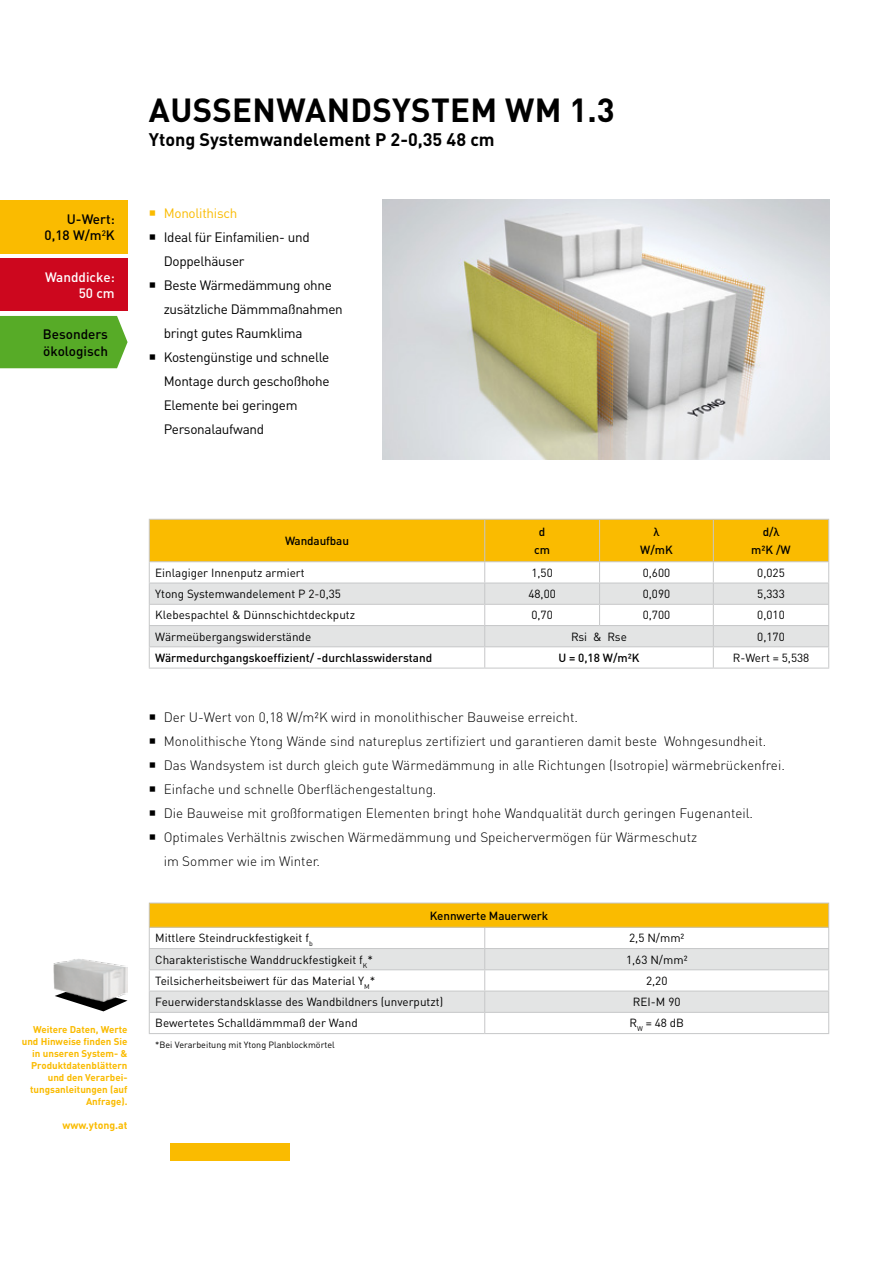
<style>
.page{position:relative;width:893px;height:1263px;background:#fff}
.page>*{position:absolute;margin:0;border:0;box-sizing:border-box;transform-origin:0 0}
.t1{font:700 33px "DIN Pro";letter-spacing:.01em;color:#000}
.t2{font:700 18px "DIN Pro";color:#000}
.t3{font:300 13.5px/24px "DIN Pro";color:#000}
.t4{font:13.5px/24px "DIN Pro";letter-spacing:-.02em;color:#000}
.t5{font:500 13.5px/16.5px "DIN Pro";color:#000;text-align:right}
.t6{font:500 13.5px/16.5px "DIN Pro";color:#fff;text-align:right}
.t7{font:13.5px "DIN Pro";letter-spacing:-.02em;color:#fabb00}
.t8{font:11.7px "DIN Pro";color:#000}
.t9{font:500 11.7px/18px "DIN Pro";color:#000;text-align:center}
.t10{font:700 10.5px "DIN Pro";color:#fabb00}
.t11{font:700 9.75px/12px "DIN Pro";color:#fabb00;text-align:right}
.t12{font:9px "DIN Pro";color:#000}
</style>
<div class="page">
<div style="left:170px;top:1144px;width:119px;height:17px;background:#fabb00"></div>
<img style="left:383px;top:200px;width:446px;height:259px">
<svg style="left:149px;top:519px;width:680px;height:149px"></svg>
<hr style="left:149px;top:668px;width:336px;height:1px;background:#c6c7c8">
<hr style="left:485px;top:668px;width:115px;height:1px;background:#c6c7c8">
<hr style="left:600px;top:668px;width:113px;height:1px;background:#c6c7c8">
<hr style="left:713px;top:668px;width:116px;height:1px;background:#c6c7c8">
<hr style="left:149px;top:902px;width:336px;height:1px;background:#c6c7c8">
<hr style="left:485px;top:902px;width:344px;height:1px;background:#c6c7c8">
<svg style="left:149px;top:903px;width:680px;height:130px"></svg>
<hr style="left:149px;top:1033px;width:336px;height:1px;background:#c6c7c8">
<hr style="left:485px;top:1033px;width:344px;height:1px;background:#c6c7c8">
<svg style="left:74px;top:988px;width:54px;height:23px"></svg>
<img style="left:54px;top:959px;width:73px;height:43px">
<div style="left:0;top:259px;width:128px;height:52px;background:#cd071e"></div>
<div style="left:0;top:200px;width:128px;height:54px;background:#fabb00"></div>
<div style="left:0;top:316px;width:128px;height:52px;background:#57ab27"></div>
<p class="t5" style="left:44px;top:210px;width:72px">U-Wert:<br>0,18 W/m<sup>2</sup>K</p>
<p class="t6" style="left:45px;top:268px;width:71px">Wanddicke:<br>50 cm</p>
<p class="t5" style="left:43px;top:325px;width:67px;text-align:left">Besonders ökologisch</p>
<h1 class="t1" style="left:149px;top:82px;width:467px">AuSSenwandsystem WM 1.3</h1>
<h2 class="t2" style="left:149px;top:124px;width:347px">Ytong Systemwandelement P 2-0,35 48 cm</h2>
<p class="t7" style="left:149px;top:202px;width:90px">○ Monolithisch</p>
<p class="t4" style="left:164px;top:223px;width:148px;text-indent:-15px">○ Ideal für Einfamilien- und<br>Doppelhäuser</p>
<p class="t4" style="left:164px;top:271px;width:181px;text-indent:-15px">○ Beste Wärmedämmung ohne zusätzliche Dämmmaßnahmen bringt gutes Raumklima</p>
<p class="t4" style="left:164px;top:343px;width:167px;text-indent:-15px">○ Kostengünstige und schnelle<br>Montage durch geschoßhohe<br>Elemente bei geringem<br>Personalaufwand</p>
<p class="t11" style="left:22px;top:1022px;width:107px">Weitere Daten, Werte und Hinweise finden Sie in unseren System- &amp;<br>Produktdatenblättern und den Verarbei&shy;tungsanleitungen (auf<br>Anfrage).</p>
<p class="t10" style="left:62px;top:1116px;width:67px">www.ytong.at</p>
<p class="t9" style="left:285px;top:531px;width:65px">Wandaufbau</p>
<p class="t9" style="left:534px;top:522px;width:17px">d cm</p>
<p class="t9" style="left:640px;top:522px;width:34px">λ<br>W/mK</p>
<p class="t9" style="left:751px;top:522px;width:41px">d/λ m²K /W</p>
<p class="t8" style="left:155px;top:563px;width:151px">Einlagiger Innenputz armiert</p>
<p class="t8" style="left:531px;top:563px;width:23px">1,50</p>
<p class="t8" style="left:643px;top:563px;width:29px">0,600</p>
<p class="t8" style="left:757px;top:563px;width:29px">0,025</p>
<p class="t8" style="left:155px;top:585px;width:187px">Ytong Systemwandelement P 2-0,35</p>
<p class="t8" style="left:528px;top:585px;width:29px">48,00</p>
<p class="t8" style="left:643px;top:585px;width:29px">0,090</p>
<p class="t8" style="left:757px;top:585px;width:29px">5,333</p>
<p class="t8" style="left:155px;top:606px;width:201px">Klebespachtel &amp; Dünnschichtdeckputz</p>
<p class="t8" style="left:531px;top:606px;width:23px">0,70</p>
<p class="t8" style="left:643px;top:606px;width:29px">0,700</p>
<p class="t8" style="left:757px;top:606px;width:29px">0,010</p>
<p class="t8" style="left:155px;top:627px;width:157px">Wärmeübergangswiderstände</p>
<p class="t8" style="left:571px;top:627px;width:57px">Rsi &amp; Rse</p>
<p class="t8" style="left:757px;top:627px;width:29px">0,170</p>
<p class="t9" style="left:155px;top:648px;width:278px">Wärmedurchgangskoeffizient/ -durchlasswiderstand</p>
<p class="t9" style="left:558px;top:648px;width:83px">U = 0,18 W/m²K</p>
<p class="t8" style="left:733px;top:648px;width:78px">R-Wert = 5,538</p>
<p class="t3" style="left:149px;top:704px;width:431px">○ Der U-Wert von 0,18 W/m²K wird in monolithischer Bauweise erreicht.</p>
<p class="t3" style="left:149px;top:728px;width:619px">○ Monolithische Ytong Wände sind natureplus zertifiziert und garantieren damit beste Wohngesundheit.</p>
<p class="t3" style="left:149px;top:752px;width:638px">○ Das Wandsystem ist durch gleich gute Wärmedämmung in alle Richtungen (Isotropie) wärmebrückenfrei.</p>
<p class="t3" style="left:149px;top:776px;width:289px">○ Einfache und schnelle Oberflächengestaltung.</p>
<p class="t3" style="left:149px;top:800px;width:606px">○ Die Bauweise mit großformatigen Elementen bringt hohe Wandqualität durch geringen Fugenanteil.</p>
<p class="t3" style="left:164px;top:824px;width:535px;text-indent:-15px">○ Optimales Verhältnis zwischen Wärmedämmung und Speichervermögen für Wärmeschutz im Sommer wie im Winter.</p>
<p class="t9" style="left:430px;top:906px;width:120px">Kennwerte Mauerwerk</p>
<p class="t8" style="left:155px;top:929px;width:159px">Mittlere Steindruckfestigkeit f<sub>b</sub></p>
<p class="t8" style="left:629px;top:929px;width:57px">2,5 N/mm²</p>
<p class="t8" style="left:155px;top:950px;width:219px">Charakteristische Wanddruckfestigkeit f<sub>K</sub>*</p>
<p class="t8" style="left:626px;top:950px;width:63px">1,63 N/mm²</p>
<p class="t8" style="left:155px;top:971px;width:221px">Teilsicherheitsbeiwert für das Material Y<sub>M</sub>*</p>
<p class="t8" style="left:646px;top:971px;width:23px">2,20</p>
<p class="t8" style="left:155px;top:993px;width:289px">Feuerwiderstandsklasse des Wandbildners (unverputzt)</p>
<p class="t8" style="left:633px;top:993px;width:49px">REI-M 90</p>
<p class="t8" style="left:155px;top:1014px;width:204px">Bewertetes Schalldämmmaß der Wand</p>
<p class="t8" style="left:629px;top:1014px;width:56px">R<sub>W</sub> = 48 dB</p>
<p class="t12" style="left:155px;top:1037px;width:181px">*Bei Verarbeitung mit Ytong Planblockmörtel</p>
</div>
